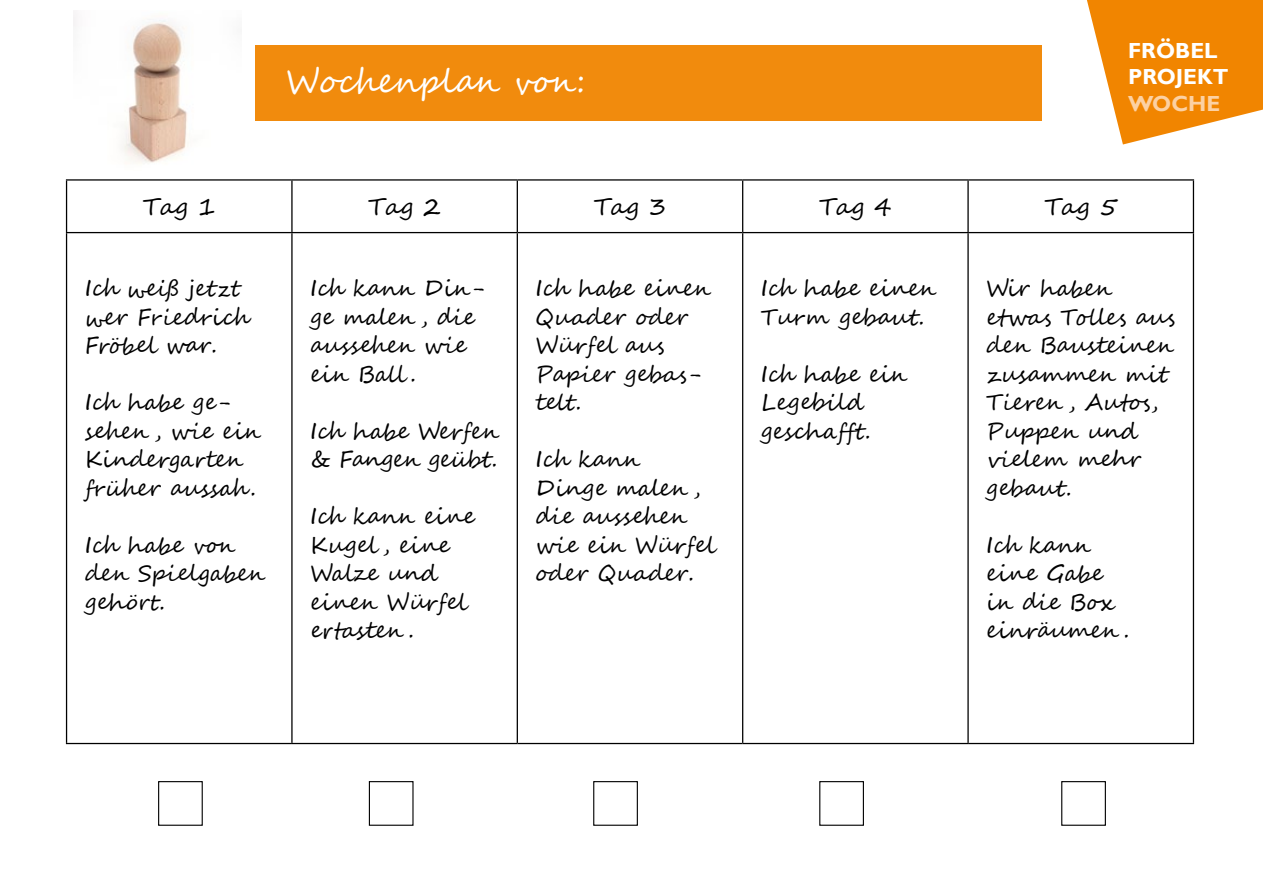
<style>
.page{position:relative;width:1263px;height:893px;background:#fff}
.page>*{position:absolute;margin:0;border:0;box-sizing:border-box;transform-origin:0 0}
.t1{font:33px "Segoe Script";color:#fff}
.t2{font:24.15px "Segoe Script";color:#000}
.t3{font:22.5px/28.5px "Segoe Script";color:#000}
.t4{font:22.5px/28.5px "Segoe Script";letter-spacing:-.02em;color:#000}
.t5{font:700 21.75px/26.1px "Gill Sans";color:#fff}
.t6{font:700 21.75px "Gill Sans";color:#fcd1a3}
</style>
<div class="page">
<div style="left:255px;top:45px;width:787px;height:75px;background:#f18b0d"></div>
<img style="left:73px;top:15px;width:114px;height:149px">
<hr style="left:66px;top:179px;width:226px;height:2px;background:#000">
<hr style="left:66px;top:181px;width:1px;height:51px;background:#000">
<hr style="left:292px;top:179px;width:225px;height:2px;background:#000">
<hr style="left:291px;top:181px;width:2px;height:51px;background:#000">
<hr style="left:517px;top:179px;width:226px;height:2px;background:#000">
<hr style="left:517px;top:181px;width:1px;height:51px;background:#000">
<hr style="left:743px;top:179px;width:225px;height:2px;background:#000">
<hr style="left:742px;top:181px;width:1px;height:51px;background:#000">
<hr style="left:968px;top:179px;width:226px;height:2px;background:#000">
<hr style="left:967px;top:181px;width:2px;height:51px;background:#000">
<hr style="left:1193px;top:181px;width:1px;height:51px;background:#000">
<hr style="left:66px;top:232px;width:226px;height:1px;background:#000">
<hr style="left:66px;top:233px;width:1px;height:510px;background:#000">
<hr style="left:292px;top:232px;width:225px;height:1px;background:#000">
<hr style="left:291px;top:233px;width:2px;height:510px;background:#000">
<hr style="left:517px;top:232px;width:226px;height:1px;background:#000">
<hr style="left:517px;top:233px;width:1px;height:510px;background:#000">
<hr style="left:743px;top:232px;width:225px;height:1px;background:#000">
<hr style="left:742px;top:233px;width:1px;height:510px;background:#000">
<hr style="left:968px;top:232px;width:226px;height:1px;background:#000">
<hr style="left:967px;top:233px;width:2px;height:510px;background:#000">
<hr style="left:1193px;top:233px;width:1px;height:510px;background:#000">
<hr style="left:66px;top:743px;width:226px;height:1px;background:#000">
<hr style="left:292px;top:743px;width:225px;height:1px;background:#000">
<hr style="left:517px;top:743px;width:226px;height:1px;background:#000">
<hr style="left:743px;top:743px;width:225px;height:1px;background:#000">
<hr style="left:968px;top:743px;width:226px;height:1px;background:#000">
<svg style="left:1087px;top:0;width:176px;height:144px"></svg>
<div style="left:158px;top:781px;width:45px;height:45px;border:1px solid #000"></div>
<div style="left:369px;top:781px;width:44px;height:45px;border:1px solid #000"></div>
<div style="left:593px;top:781px;width:45px;height:45px;border:1px solid #000"></div>
<div style="left:819px;top:781px;width:45px;height:45px;border:1px solid #000"></div>
<div style="left:1061px;top:781px;width:45px;height:45px;border:1px solid #000"></div>
<h1 class="t1" style="left:286px;top:54px;width:301px">Wochenplan von:</h1>
<p class="t5" style="left:1128px;top:38px;width:102px">FRÖBEL<br>PROJEKT</p>
<p class="t6" style="left:1128px;top:90px;width:94px">WOCHE</p>
<p class="t2" style="left:143px;top:187px;width:74px">Tag 1</p>
<p class="t2" style="left:368px;top:187px;width:74px">Tag 2</p>
<p class="t2" style="left:594px;top:187px;width:74px">Tag 3</p>
<p class="t2" style="left:819px;top:187px;width:74px">Tag 4</p>
<p class="t2" style="left:1044px;top:187px;width:74px">Tag 5</p>
<p class="t3" style="left:85px;top:274px;width:168px">Ich weiß jetzt wer Friedrich<br>Fröbel war.</p>
<p class="t3" style="left:85px;top:388px;width:178px">Ich habe ge&shy;sehen , wie ein<br>Kindergarten früher aussah.</p>
<p class="t3" style="left:85px;top:531px;width:182px">Ich habe von den Spielgaben gehört.</p>
<p class="t3" style="left:310px;top:274px;width:176px">Ich kann Din&shy;ge malen , die aussehen wie ein Ball .</p>
<p class="t4" style="left:310px;top:417px;width:191px">Ich habe Werfen &amp; Fangen geübt.</p>
<p class="t3" style="left:310px;top:502px;width:166px">Ich kann eine<br>Kugel , eine<br>Walze und einen Würfel ertasten .</p>
<p class="t3" style="left:535px;top:274px;width:177px">Ich habe einen<br>Quader oder<br>Würfel aus<br>Papier gebas&shy;telt.</p>
<p class="t3" style="left:535px;top:445px;width:182px">Ich kann<br>Dinge malen , die aussehen wie ein Würfel oder Quader.</p>
<p class="t3" style="left:761px;top:275px;width:177px">Ich habe einen<br>Turm gebaut.</p>
<p class="t3" style="left:761px;top:360px;width:148px">Ich habe ein<br>Legebild geschafft.</p>
<p class="t3" style="left:986px;top:275px;width:190px">Wir haben etwas Tolles aus den Bausteinen zusammen mit<br>Tieren , Autos,<br>Puppen und vielem mehr gebaut.</p>
<p class="t3" style="left:986px;top:531px;width:145px">Ich kann eine Gabe in die Box einräumen .</p>
</div>
